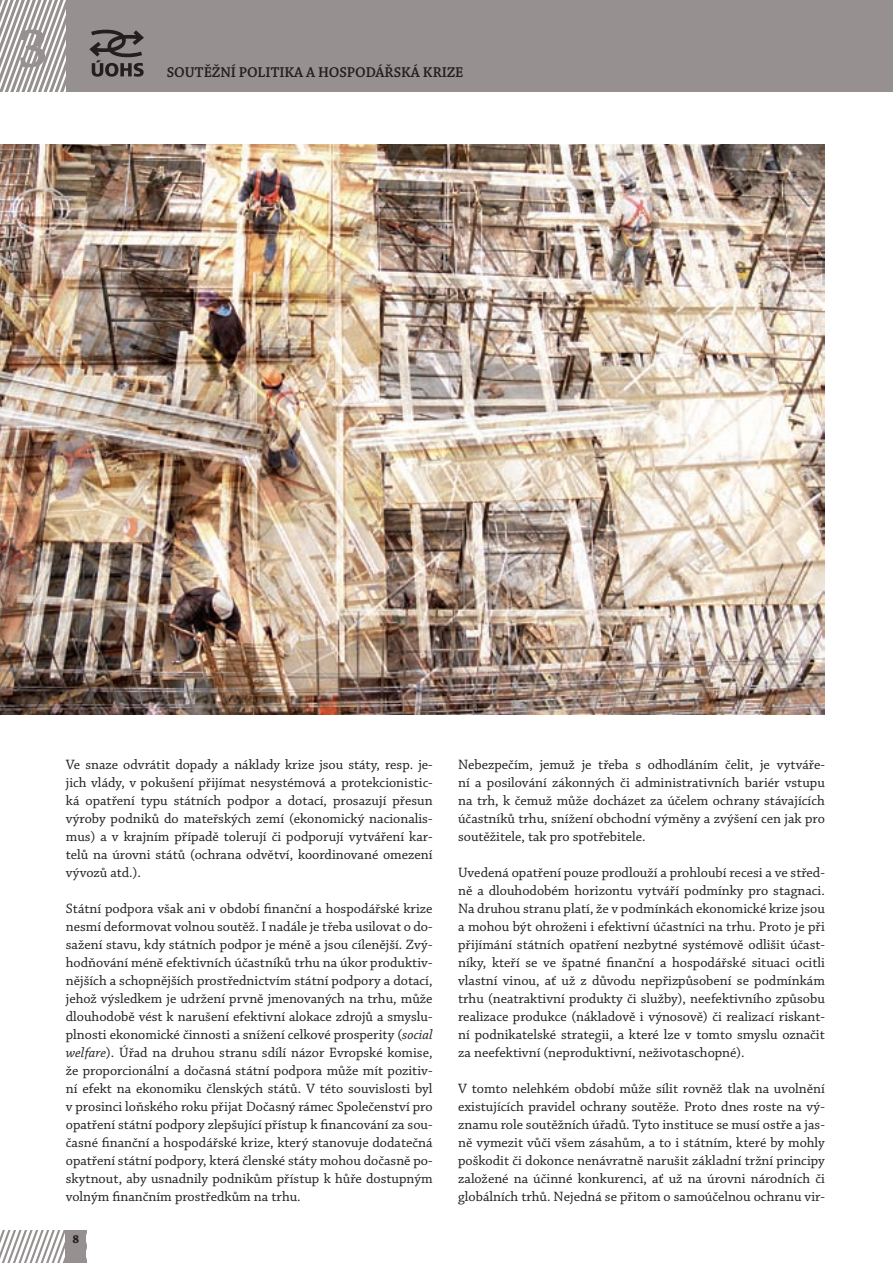
<style>
.page{position:relative;width:893px;height:1263px;background:#fff}
.page>*{position:absolute;margin:0;border:0;box-sizing:border-box;transform-origin:0 0}
.t1{font:600 57px "Chaparral Pro";color:#969190}
.t2{font:600 15px "Chaparral Pro";letter-spacing:-.01em;color:#231f20}
.t3{font:14.25px/18px "Chaparral Pro";color:#231f20;text-align:justify}
.t4{font:700 12px "Chaparral Pro";color:#231f20}
.s1{font-style:italic}
</style>
<div class="page">
<svg style="left:0;top:1230px;width:66px;height:33px"></svg>
<div style="left:66px;top:1230px;width:20px;height:33px;background:#969190"></div>
<div style="left:0;top:0;width:893px;height:91px;background:#969190"></div>
<svg style="left:89px;top:29px;width:55px;height:48px"></svg>
<svg style="left:0;top:0;width:66px;height:91px"></svg>
<img style="left:0;top:145px;width:825px;height:570px">
<h1 class="t1" style="left:18px;top:16px;width:32px">3</h1>
<p class="t2" style="left:167px;top:63px;width:298px">SOUTĚŽNÍ POLITIKA A HOSPODÁŘSKÁ KRIZE</p>
<p class="t3" style="left:66px;top:756px;width:368px">Ve snaze odvrátit dopady a náklady krize jsou státy, resp. je&shy;jich vlády, v pokušení přijímat nesystémová a protekcionistic&shy;ká opatření typu státních podpor a dotací, prosazují přesun výroby podniků do mateřských zemí (ekonomický nacionalis&shy;mus) a v krajním případě tolerují či podporují vytváření kar&shy;telů na úrovni států (ochrana odvětví, koordinované omezení vývozů atd.).</p>
<p class="t3" style="left:66px;top:900px;width:368px">Státní podpora však ani v období finanční a hospodářské krize nesmí deformovat volnou soutěž. I nadále je třeba usilovat o do&shy;sažení stavu, kdy státních podpor je méně a jsou cílenější. Zvý&shy;hodňování méně efektivních účastníků trhu na úkor produktiv&shy;nějších a schopnějších prostřednictvím státní podpory a dotací, jehož výsledkem je udržení prvně jmenovaných na trhu, může dlouhodobě vést k narušení efektivní alokace zdrojů a smyslu&shy;plnosti ekonomické činnosti a snížení celkové prosperity (<span class="s1">social welfare</span>). Úřad na druhou stranu sdílí názor Evropské komise, že proporcionální a dočasná státní podpora může mít pozitiv&shy;ní efekt na ekonomiku členských států. V této souvislosti byl v prosinci loňského roku přijat Dočasný rámec Společenství pro opatření státní podpory zlepšující přístup k financování za sou&shy;časné finanční a hospodářské krize, který stanovuje dodatečná opatření státní podpory, která členské státy mohou dočasně po&shy;skytnout, aby usnadnily podnikům přístup k hůře dostupným volným finančním prostředkům na trhu.</p>
<p class="t4" style="left:73px;top:1232px;width:8px">8</p>
<p class="t3" style="left:458px;top:756px;width:368px">Nebezpečím, jemuž je třeba s odhodláním čelit, je vytváře&shy;ní a posilování zákonných či administrativních bariér vstupu na trh, k čemuž může docházet za účelem ochrany stávajících účastníků trhu, snížení obchodní výměny a zvýšení cen jak pro soutěžitele, tak pro spotřebitele.</p>
<p class="t3" style="left:458px;top:864px;width:368px">Uvedená opatření pouze prodlouží a prohloubí recesi a ve střed&shy;ně a dlouhodobém horizontu vytváří podmínky pro stagnaci.<br>Na druhou stranu platí, že v podmínkách ekonomické krize jsou a mohou být ohroženi i efektivní účastníci na trhu. Proto je při přijímání státních opatření nezbytné systémově odlišit účast&shy;níky, kteří se ve špatné finanční a hospodářské situaci ocitli vlastní vinou, ať už z důvodu nepřizpůsobení se podmínkám trhu (neatraktivní produkty či služby), neefektivního způsobu realizace produkce (nákladově i výnosově) či realizací riskant&shy;ní podnikatelské strategii, a které lze v tomto smyslu označit za neefektivní (neproduktivní, neživotaschopné).</p>
<p class="t3" style="left:458px;top:1080px;width:368px">V tomto nelehkém období může sílit rovněž tlak na uvolnění existujících pravidel ochrany soutěže. Proto dnes roste na vý&shy;znamu role soutěžních úřadů. Tyto instituce se musí ostře a jas&shy;ně vymezit vůči všem zásahům, a to i státním, které by mohly poškodit či dokonce nenávratně narušit základní tržní principy založené na účinné konkurenci, ať už na úrovni národních či globálních trhů. Nejedná se přitom o samoúčelnou ochranu vir-</p>
</div>
